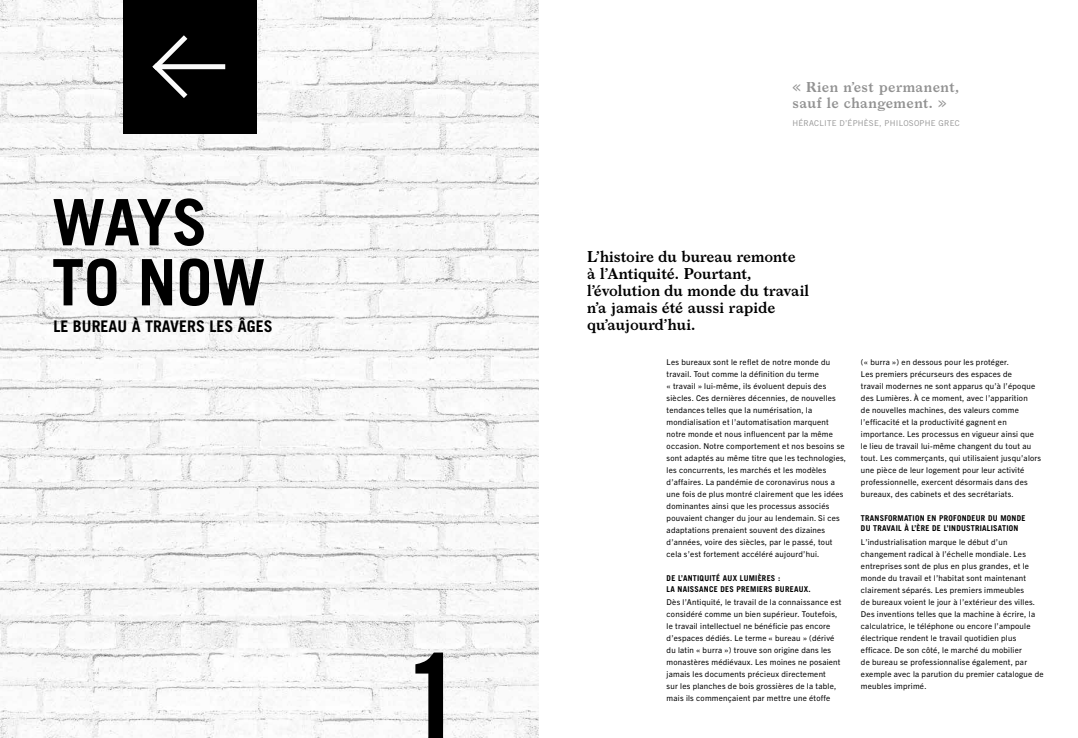
<style>
.page{position:relative;width:1078px;height:738px;background:#fff}
.page>*{position:absolute;margin:0;border:0;box-sizing:border-box;transform-origin:0 0}
.t1{font:700 116.6px "Trade Gothic";color:#000}
.t2{font:700 64px/60px "Trade Gothic";color:#000}
.t3{font:700 16px "Trade Gothic";color:#000}
.t4{font:600 15px/17px "Larish Neue";color:#000}
.t5{font:600 14px/16px "Larish Neue";letter-spacing:.03em;color:#929292}
.t6{font:8px/12px "Trade Gothic Next LT Pro";letter-spacing:.03em;color:#000}
.t7{font:700 8px/10.5px "Trade Gothic";letter-spacing:.03em;color:#000}
.t8{font:8px "Trade Gothic";letter-spacing:.03em;color:#929292}
</style>
<div class="page">
<img style="left:0;top:0;width:539px;height:737px">
<div style="left:123px;top:0;width:133px;height:133px;background:#000"></div>
<div style="left:159px;top:64px;width:66px;height:5px;background:#fbfbfb"></div>
<svg style="left:152px;top:35px;width:41px;height:63px"></svg>
<h2 class="t2" style="left:52px;top:191px;width:215px">WAYS<br>TO NOW</h2>
<h3 class="t3" style="left:53px;top:316px;width:221px">LE BUREAU À TRAVERS LES ÂGES</h3>
<h1 class="t1" style="left:401px;top:624px;width:66px">1</h1>
<h3 class="t5" style="left:792px;top:78px;width:168px">« Rien n’est permanent, sauf le changement. »</h3>
<p class="t8" style="left:792px;top:119px;width:169px">HÉRACLITE D’ÉPHÈSE, PHILOSOPHE GREC</p>
<h3 class="t4" style="left:587px;top:246px;width:223px">L’histoire du bureau remonte<br>à l’Antiquité. Pourtant, l’évolution du monde du travail n’a jamais été aussi rapide qu’aujourd’hui.</h3>
<p class="t6" style="left:666px;top:355px;width:181px">Les bureaux sont le reflet de notre monde du travail. Tout comme la définition du terme<br>« travail » lui-même, ils évoluent depuis des siècles. Ces dernières décennies, de nouvelles tendances telles que la numérisation, la mondialisation et l’automatisation marquent notre monde et nous influencent par la même occasion. Notre comportement et nos besoins se sont adaptés au même titre que les technologies, les concurrents, les marchés et les modèles d’affaires. La pandémie de coronavirus nous a une fois de plus montré clairement que les idées dominantes ainsi que les processus associés pouvaient changer du jour au lendemain. Si ces adaptations prenaient souvent des dizaines d’années, voire des siècles, par le passé, tout cela s’est fortement accéléré aujourd’hui.</p>
<p class="t7" style="left:666px;top:572px;width:145px">DE L’ANTIQUITÉ AUX LUMIÈRES :<br>LA NAISSANCE DES PREMIERS BUREAUX.</p>
<p class="t6" style="left:666px;top:595px;width:176px">Dès l’Antiquité, le travail de la connaissance est considéré comme un bien supérieur. Toutefois, le travail intellectuel ne bénéficie pas encore d’espaces dédiés. Le terme « bureau » (dérivé du latin « burra ») trouve son origine dans les monastères médiévaux. Les moines ne posaient jamais les documents précieux directement<br>sur les planches de bois grossières de la table, mais ils commençaient par mettre une étoffe</p>
<p class="t6" style="left:860px;top:355px;width:182px">(« burra ») en dessous pour les protéger.<br>Les premiers précurseurs des espaces de<br>travail modernes ne sont apparus qu’à l’époque des Lumières. À ce moment, avec l’apparition<br>de nouvelles machines, des valeurs comme l’efficacité et la productivité gagnent en importance. Les processus en vigueur ainsi que le lieu de travail lui-même changent du tout au tout. Les commerçants, qui utilisaient jusqu’alors une pièce de leur logement pour leur activité professionnelle, exercent désormais dans des bureaux, des cabinets et des secrétariats.</p>
<p class="t7" style="left:860px;top:512px;width:166px">TRANSFORMATION EN PROFONDEUR DU MONDE<br>DU TRAVAIL À L’ÈRE DE L’INDUSTRIALISATION</p>
<p class="t6" style="left:860px;top:535px;width:184px">L’industrialisation marque le début d’un changement radical à l’échelle mondiale. Les entreprises sont de plus en plus grandes, et le monde du travail et l’habitat sont maintenant clairement séparés. Les premiers immeubles<br>de bureaux voient le jour à l’extérieur des villes.<br>Des inventions telles que la machine à écrire, la calculatrice, le téléphone ou encore l’ampoule électrique rendent le travail quotidien plus efficace. De son côté, le marché du mobilier<br>de bureau se professionnalise également, par exemple avec la parution du premier catalogue de meubles imprimé.</p>
</div>
